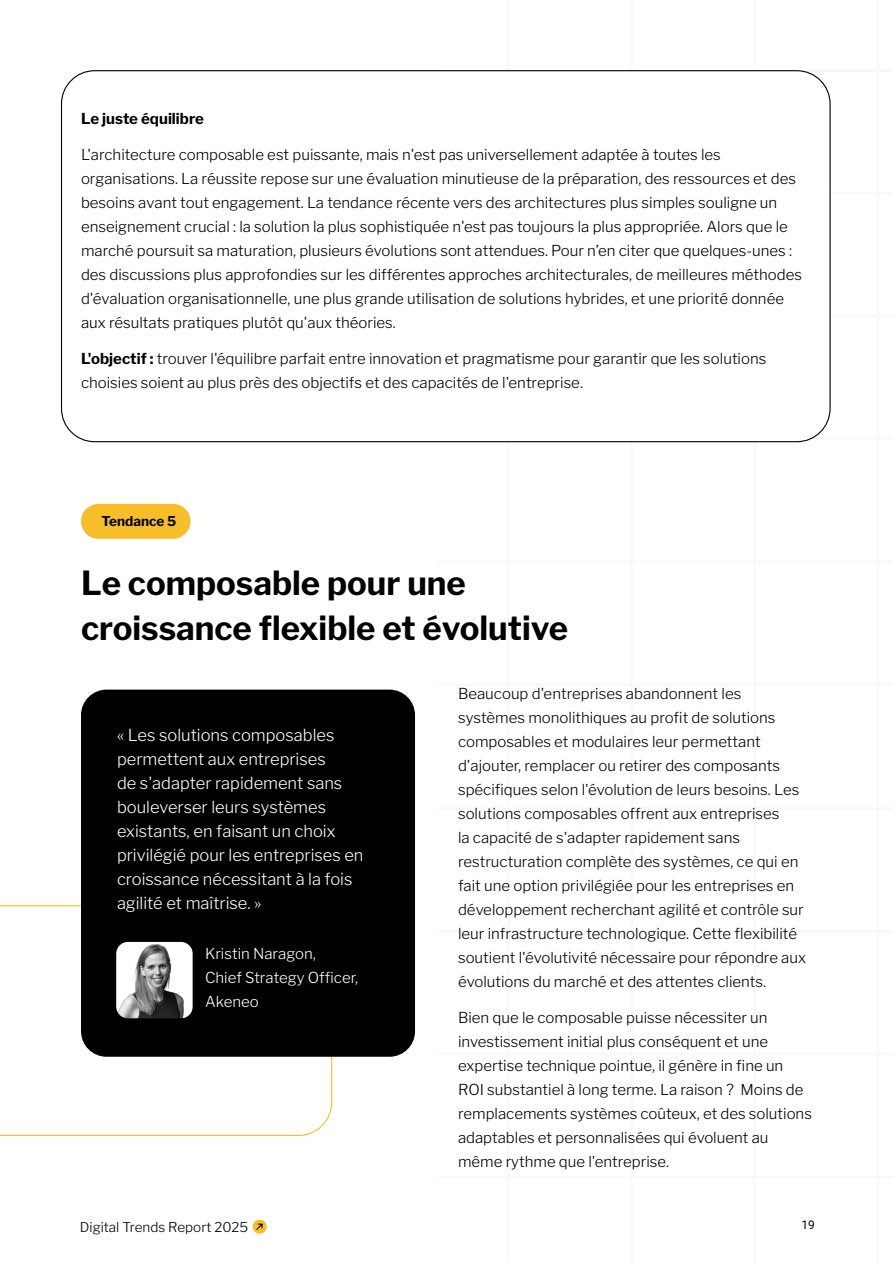
<style>
.page{position:relative;width:893px;height:1263px;background:#fff}
.page>*{position:absolute;margin:0;border:0;box-sizing:border-box;transform-origin:0 0}
.t1{font:700 33px/45px "Libre Franklin";color:#000}
.t2{font:300 16.5px/24px "Libre Franklin";color:#fff}
.t3{font:300 15px/24px "Libre Franklin";color:#000}
.t4{font:300 15px/24px "Libre Franklin";color:#fff}
.t5{font:700 15px "Libre Franklin";color:#000}
.t6{font:300 13.5px "Libre Franklin";color:#000}
.t7{font:700 13.5px "Libre Franklin";color:#000}
.t8{font:12px "Roboto";color:#000}
.s1{font-weight:700}
</style>
<div class="page">
<svg style="left:252px;top:1219px;width:15px;height:15px"></svg>
<svg style="left:0;top:905px;width:332px;height:231px"></svg>
<div style="left:81px;top:504px;width:109px;height:35px;background:#f8be29;border-radius:17px"></div>
<div style="left:81px;top:690px;width:334px;height:367px;background:#000;border-radius:26px"></div>
<img style="left:116px;top:942px;width:77px;height:76px">
<p class="t5" style="left:81px;top:110px;width:124px">Le juste équilibre</p>
<p class="t3" style="left:81px;top:143px;width:723px">L'architecture composable est puissante, mais n'est pas universellement adaptée à toutes les organisations. La réussite repose sur une évaluation minutieuse de la préparation, des ressources et des besoins avant tout engagement. La tendance récente vers des architectures plus simples souligne un enseignement crucial : la solution la plus sophistiquée n'est pas toujours la plus appropriée. Alors que le marché poursuit sa maturation, plusieurs évolutions sont attendues. Pour n’en citer que quelques-unes : des discussions plus approfondies sur les différentes approches architecturales, de meilleures méthodes d'évaluation organisationnelle, une plus grande utilisation de solutions hybrides, et une priorité donnée aux résultats pratiques plutôt qu'aux théories.</p>
<p class="t3" style="left:81px;top:347px;width:687px"><span class="s1">L'objectif :</span> trouver l'équilibre parfait entre innovation et pragmatisme pour garantir que les solutions choisies soient au plus près des objectifs et des capacités de l'entreprise.</p>
<p class="t7" style="left:102px;top:513px;width:76px">Tendance 5</p>
<h1 class="t1" style="left:81px;top:561px;width:488px">Le composable pour une croissance flexible et évolutive</h1>
<p class="t2" style="left:117px;top:723px;width:248px">« Les solutions composables permettent aux entreprises<br>de s'adapter rapidement sans bouleverser leurs systèmes existants, en faisant un choix privilégié pour les entreprises en croissance nécessitant à la fois agilité et maîtrise. »</p>
<p class="t4" style="left:205px;top:941px;width:155px">Kristin Naragon,<br>Chief Strategy Officer,<br>Akeneo</p>
<p class="t3" style="left:458px;top:682px;width:350px">Beaucoup d'entreprises abandonnent les systèmes monolithiques au profit de solutions composables et modulaires leur permettant d'ajouter, remplacer ou retirer des composants spécifiques selon l'évolution de leurs besoins. Les solutions composables offrent aux entreprises<br>la capacité de s'adapter rapidement sans restructuration complète des systèmes, ce qui en fait une option privilégiée pour les entreprises en développement recherchant agilité et contrôle sur leur infrastructure technologique. Cette flexibilité soutient l'évolutivité nécessaire pour répondre aux évolutions du marché et des attentes clients.</p>
<p class="t3" style="left:458px;top:1006px;width:355px">Bien que le composable puisse nécessiter un investissement initial plus conséquent et une expertise technique pointue, il génère in fine un ROI substantiel à long terme. La raison ? Moins de remplacements systèmes coûteux, et des solutions adaptables et personnalisées qui évoluent au même rythme que l'entreprise.</p>
<p class="t6" style="left:80px;top:1219px;width:170px">Digital Trends Report 2025</p>
<p class="t8" style="left:801px;top:1216px;width:15px">19</p>
</div>
